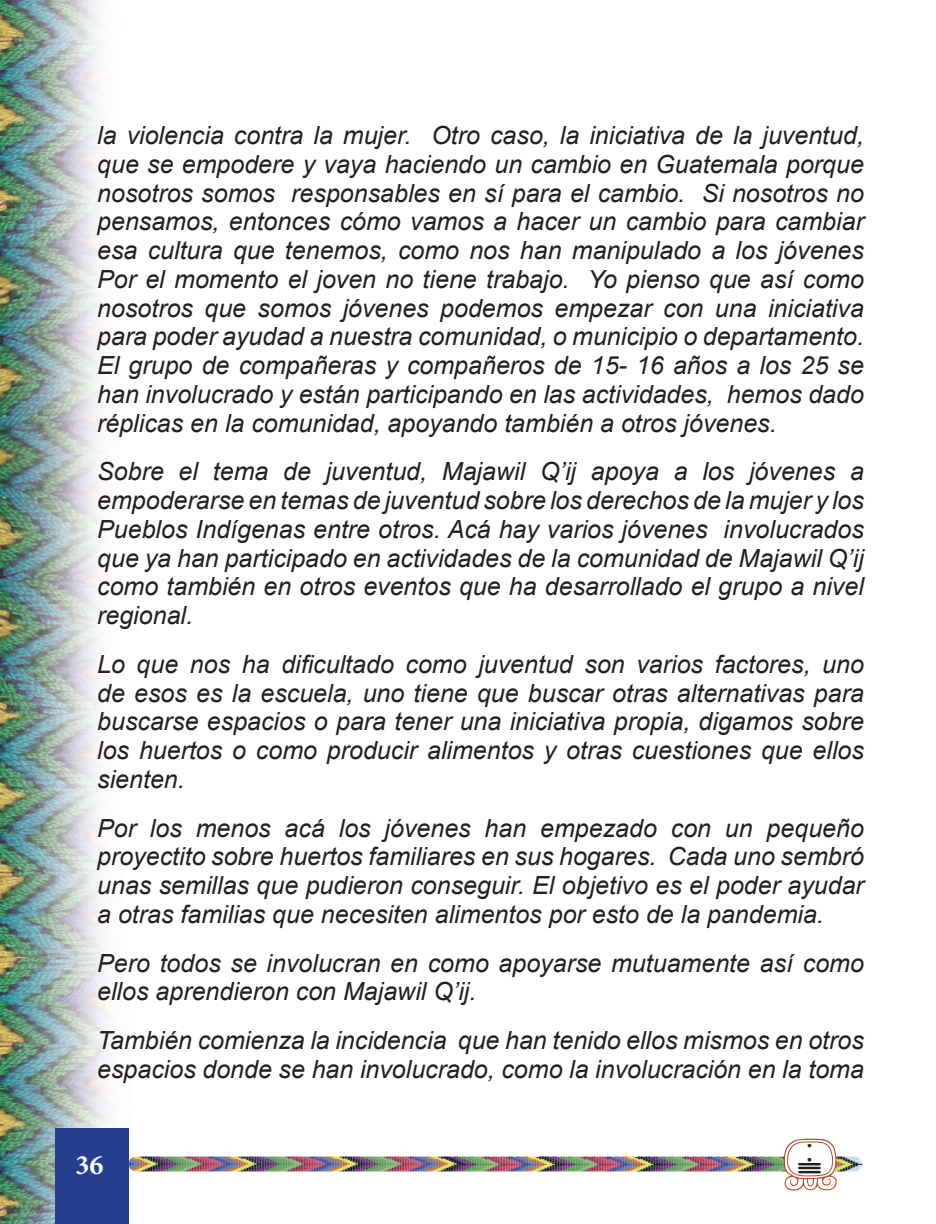
<style>
.page{position:relative;width:936px;height:1224px;background:#fff}
.page>*{position:absolute;margin:0;border:0;box-sizing:border-box;transform-origin:0 0}
.t1{font:700 28px "Minion Pro";color:#fff}
.t2{font:italic 25px/28.8px "Arial";color:#231f20;text-align:justify}
.t3{font:22px/26.4px "Ajilabalil Maya Naoj";color:#231f20}
</style>
<div class="page">
<img style="left:0;top:0;width:863px;height:1224px">
<img style="left:129px;top:1156px;width:733px;height:16px;border-radius:8px">
<div style="left:55px;top:1129px;width:74px;height:95px;background:#253f8e"></div>
<svg style="left:783px;top:1138px;width:56px;height:53px"></svg>
<p class="t2" style="left:97px;top:121px;width:768px">la violencia contra la mujer. Otro caso, la iniciativa de la juventud, que se empodere y vaya haciendo un cambio en Guatemala porque nosotros somos responsables en sí para el cambio. Si nosotros no pensamos, entonces cómo vamos a hacer un cambio para cambiar esa cultura que tenemos, como nos han manipulado a los jóvenes Por el momento el joven no tiene trabajo. Yo pienso que así como nosotros que somos jóvenes podemos empezar con una iniciativa para poder ayudad a nuestra comunidad, o municipio o departamento.<br>El grupo de compañeras y compañeros de 15- 16 años a los 25 se han involucrado y están participando en las actividades, hemos dado réplicas en la comunidad, apoyando también a otros jóvenes.</p>
<p class="t2" style="left:97px;top:458px;width:768px">Sobre el tema de juventud, Majawil Q’ij apoya a los jóvenes a empoderarse en temas de juventud sobre los derechos de la mujer y los Pueblos Indígenas entre otros. Acá hay varios jóvenes involucrados que ya han participado en actividades de la comunidad de Majawil Q’ij como también en otros eventos que ha desarrollado el grupo a nivel regional.</p>
<p class="t2" style="left:97px;top:650px;width:768px">Lo que nos ha dificultado como juventud son varios factores, uno de esos es la escuela, uno tiene que buscar otras alternativas para buscarse espacios o para tener una iniciativa propia, digamos sobre los huertos o como producir alimentos y otras cuestiones que ellos sienten.</p>
<p class="t2" style="left:97px;top:814px;width:768px">Por los menos acá los jóvenes han empezado con un pequeño proyectito sobre huertos familiares en sus hogares. Cada uno sembró unas semillas que pudieron conseguir. El objetivo es el poder ayudar a otras familias que necesiten alimentos por esto de la pandemia.</p>
<p class="t2" style="left:97px;top:949px;width:768px">Pero todos se involucran en como apoyarse mutuamente así como ellos aprendieron con Majawil Q’ij.</p>
<p class="t2" style="left:97px;top:1026px;width:768px">También comienza la incidencia que han tenido ellos mismos en otros espacios donde se han involucrado, como la involucración en la toma</p>
<p class="t1" style="left:76px;top:1145px;width:29px">36</p>
<p class="t3" style="left:798px;top:1127px;width:26px">1 u</p>
</div>
